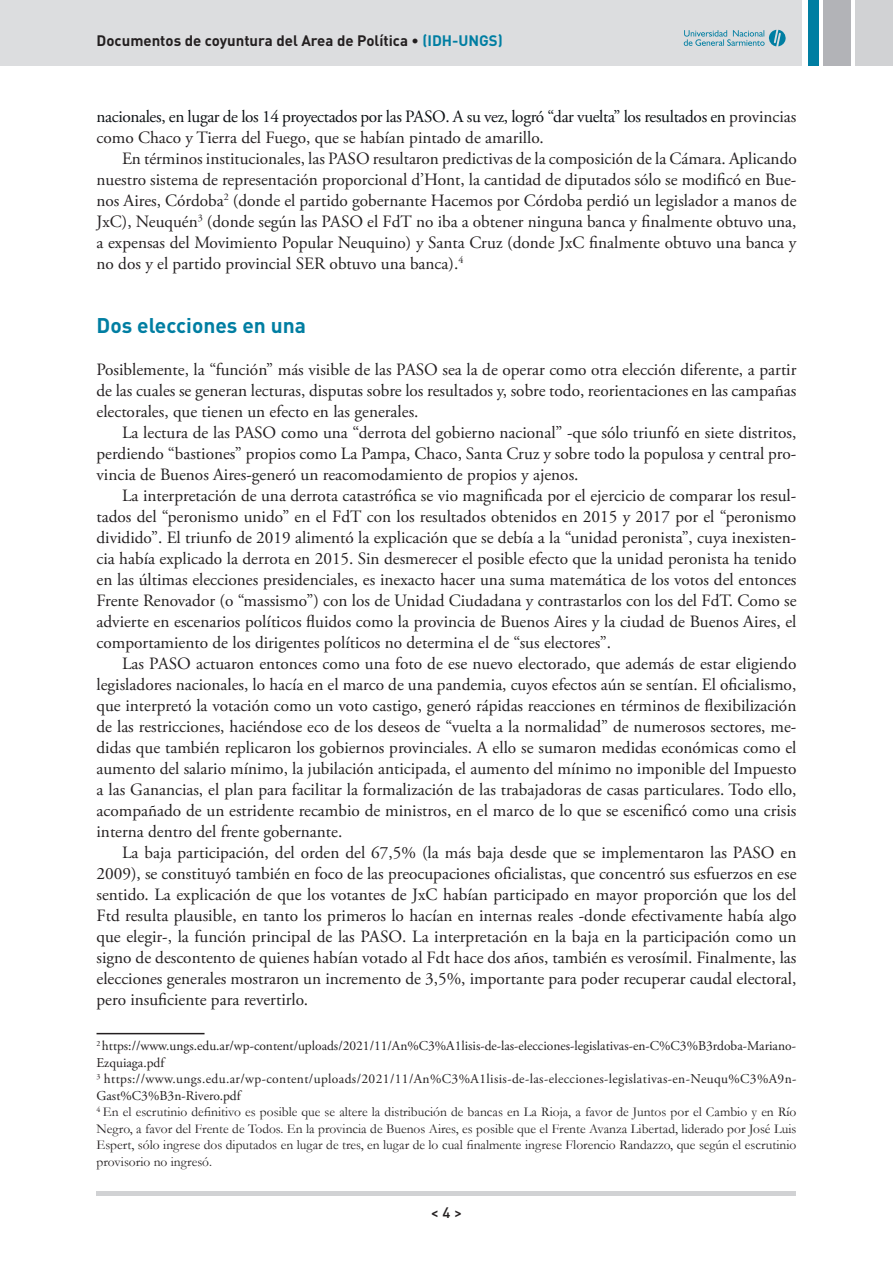
<style>
.page{position:relative;width:893px;height:1263px;background:#fff}
.page>*{position:absolute;margin:0;border:0;box-sizing:border-box;transform-origin:0 0}
.t1{font:700 21px "DIN Pro";color:#007ea2}
.t2{font:17.25px/21px "Adobe Garamond Pro";color:#231f20;text-align:justify}
.t3{font:17.25px/21px "Adobe Garamond Pro";letter-spacing:-.02em;color:#0c1013}
.t4{font:700 15px "DIN Pro";color:#231f20}
.t5{font:500 15px "DIN Pro";color:#231f20}
.t6{font:13.5px/16.5px "Garamond";color:#231f20;text-align:justify}
.t7{font:13.5px/16.5px "Adobe Garamond Pro";color:#231f20}
.s1{color:#007ea2}
.s2{color:#231f20}
</style>
<div class="page">
<div style="left:0;top:0;width:802px;height:66px;background:#dcdddf"></div>
<div style="left:855px;top:0;width:38px;height:66px;background:#d1d2d4"></div>
<svg style="left:684px;top:30px;width:102px;height:16px"></svg>
<div style="left:808px;top:0;width:10px;height:66px;background:#007ea2"></div>
<div style="left:823px;top:0;width:27px;height:66px;background:#b2b3b7"></div>
<div style="left:97px;top:1191px;width:699px;height:5px;background:#d1d2d4"></div>
<hr style="left:97px;top:1033px;width:108px;height:1px;background:#231f20">
<p class="t4" style="left:97px;top:31px;width:408px">Documentos de coyuntura del Area de Política • <span class="s1">(IDH-UNGS)</span></p>
<p class="t3" style="left:97px;top:107px;width:701px">nacionales, en lugar de los 14 proyectados por las PASO. A su vez, logró “dar vuelta” los resultados en <span class="s2">provincias como Chaco y Tierra del Fuego, que se habían pintado de amarillo.</span></p>
<p class="t2" style="left:97px;top:149px;width:702px;text-indent:25px">En términos institucionales, las PASO resultaron predictivas de la composición de la Cámara. Aplicando nuestro sistema de representación proporcional d’Hont, la cantidad de diputados sólo se modificó en Bue&shy;nos Aires, Córdoba<sup>2</sup> (donde el partido gobernante Hacemos por Córdoba perdió un legislador a manos de JxC), Neuquén<sup>3</sup> (donde según las PASO el FdT no iba a obtener ninguna banca y finalmente obtuvo una, a expensas del Movimiento Popular Neuquino) y Santa Cruz (donde JxC finalmente obtuvo una banca y no dos y el partido provincial SER obtuvo una banca).<sup>4</sup></p>
<p class="t1" style="left:97px;top:311px;width:211px">Dos elecciones en una</p>
<p class="t2" style="left:97px;top:359px;width:701px">Posiblemente, la “función” más visible de las PASO sea la de operar como otra elección diferente, a partir de las cuales se generan lecturas, disputas sobre los resultados y, sobre todo, reorientaciones en las campañas electorales, que tienen un efecto en las generales.</p>
<p class="t2" style="left:97px;top:422px;width:701px;text-indent:25px">La lectura de las PASO como una “derrota del gobierno nacional” -que sólo triunfó en siete distritos, perdiendo “bastiones” propios como La Pampa, Chaco, Santa Cruz y sobre todo la populosa y central pro&shy;vincia de Buenos Aires-generó un reacomodamiento de propios y ajenos.</p>
<p class="t2" style="left:97px;top:485px;width:701px;text-indent:25px">La interpretación de una derrota catastrófica se vio magnificada por el ejercicio de comparar los resul&shy;tados del “peronismo unido” en el FdT con los resultados obtenidos en 2015 y 2017 por el “peronismo dividido”. El triunfo de 2019 alimentó la explicación que se debía a la “unidad peronista”, cuya inexisten&shy;cia había explicado la derrota en 2015. Sin desmerecer el posible efecto que la unidad peronista ha tenido en las últimas elecciones presidenciales, es inexacto hacer una suma matemática de los votos del entonces Frente Renovador (o “massismo”) con los de Unidad Ciudadana y contrastarlos con los del FdT. Como se advierte en escenarios políticos fluidos como la provincia de Buenos Aires y la ciudad de Buenos Aires, el comportamiento de los dirigentes políticos no determina el de “sus electores”.</p>
<p class="t2" style="left:97px;top:653px;width:701px;text-indent:25px">Las PASO actuaron entonces como una foto de ese nuevo electorado, que además de estar eligiendo legisladores nacionales, lo hacía en el marco de una pandemia, cuyos efectos aún se sentían. El oficialismo, que interpretó la votación como un voto castigo, generó rápidas reacciones en términos de flexibilización de las restricciones, haciéndose eco de los deseos de “vuelta a la normalidad” de numerosos sectores, me&shy;didas que también replicaron los gobiernos provinciales. A ello se sumaron medidas económicas como el aumento del salario mínimo, la jubilación anticipada, el aumento del mínimo no imponible del Impuesto a las Ganancias, el plan para facilitar la formalización de las trabajadoras de casas particulares. Todo ello, acompañado de un estridente recambio de ministros, en el marco de lo que se escenificó como una crisis interna dentro del frente gobernante.</p>
<p class="t2" style="left:97px;top:842px;width:701px;text-indent:25px">La baja participación, del orden del 67,5% (la más baja desde que se implementaron las PASO en 2009), se constituyó también en foco de las preocupaciones oficialistas, que concentró sus esfuerzos en ese sentido. La explicación de que los votantes de JxC habían participado en mayor proporción que los del Ftd resulta plausible, en tanto los primeros lo hacían en internas reales -donde efectivamente había algo que elegir-, la función principal de las PASO. La interpretación en la baja en la participación como un signo de descontento de quienes habían votado al Fdt hace dos años, también es verosímil. Finalmente, las elecciones generales mostraron un incremento de 3,5%, importante para poder recuperar caudal electoral, pero insuficiente para revertirlo.</p>
<p class="t7" style="left:97px;top:1038px;width:701px"><sup>2</sup> https://www.ungs.edu.ar/wp-content/uploads/2021/11/An%C3%A1lisis-de-las-elecciones-legislativas-en-C%C3%B3rdoba-Mariano-Ezquiaga.pdf<br><sup>3</sup> https://www.ungs.edu.ar/wp-content/uploads/2021/11/An%C3%A1lisis-de-las-elecciones-legislativas-en-Neuqu%C3%A9n-Gast%C3%B3n-Rivero.pdf</p>
<p class="t6" style="left:97px;top:1103px;width:701px"><sup>4</sup> En el escrutinio definitivo es posible que se altere la distribución de bancas en La Rioja, a favor de Juntos por el Cambio y en Río Negro, a favor del Frente de Todos. En la provincia de Buenos Aires, es posible que el Frente Avanza Libertad, liderado por José Luis Espert, sólo ingrese dos diputados en lugar de tres, en lugar de lo cual finalmente ingrese Florencio Randazzo, que según el escrutinio provisorio no ingresó.</p>
<p class="t5" style="left:431px;top:1202px;width:33px">&lt; 4 &gt;</p>
</div>
